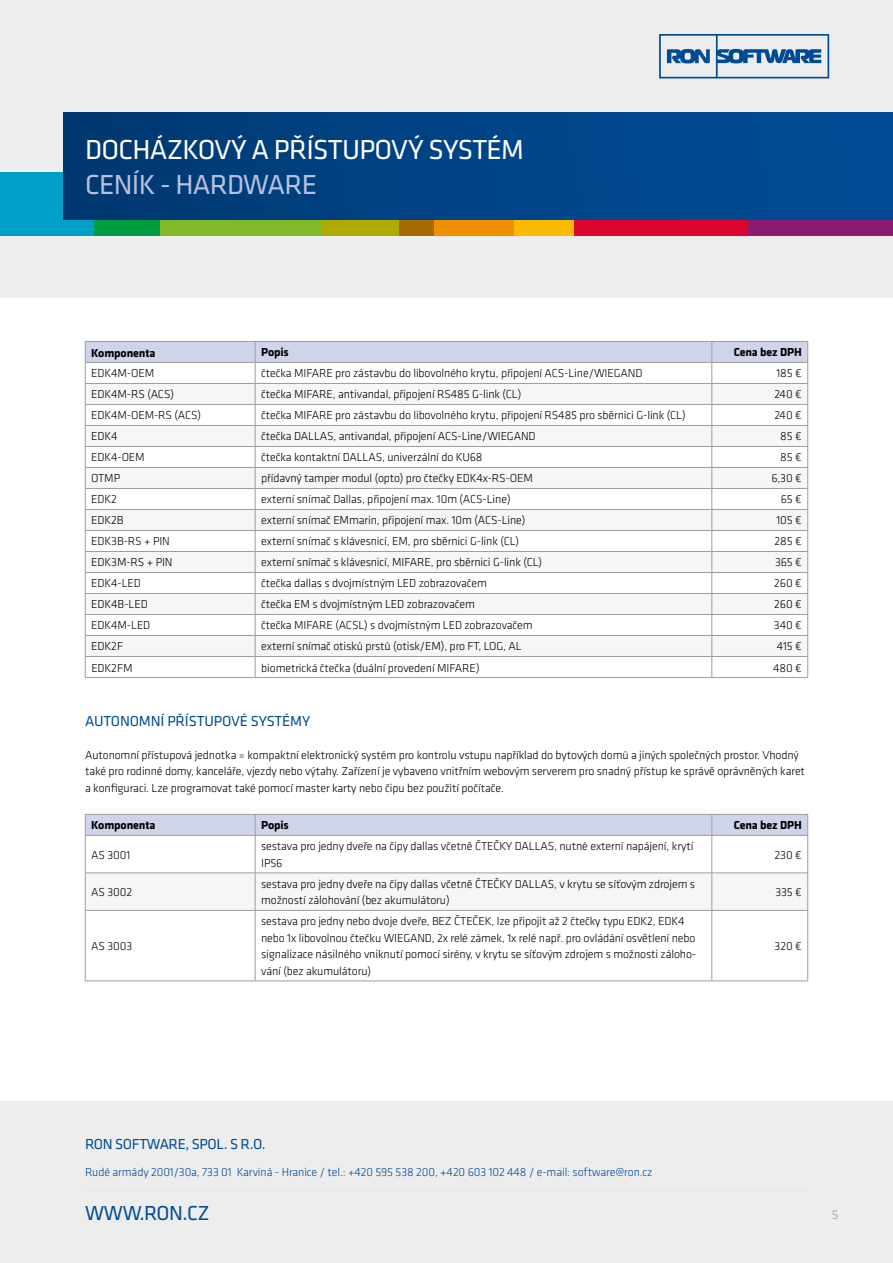
<style>
.page{position:relative;width:893px;height:1263px;background:#fff}
.page>*{position:absolute;margin:0;border:0;box-sizing:border-box;transform-origin:0 0}
.t1{font:28.5px "Klavika";letter-spacing:-.025em;color:#fff}
.t2{font:28.5px "Klavika";letter-spacing:-.025em;color:#b8c0e0}
.t3{font:21px "Klavika";letter-spacing:-.025em;color:#004b93}
.t4{font:15px "Klavika";letter-spacing:-.01em;color:#004b93}
.t5{font:13.5px "Klavika";color:#b3b2b2}
.t6{font:300 12px/16.5px "Klavika";letter-spacing:-.01em;color:#000}
.t7{font:300 12px "Klavika";letter-spacing:-.01em;color:#004b93}
.t8{font:700 12px "Klavika";letter-spacing:-.01em;color:#000}
</style>
<div class="page">
<div style="left:0;top:0;width:893px;height:298px;background:#ededed"></div>
<div style="left:0;top:1101px;width:893px;height:162px;background:#ededed"></div>
<div style="left:0;top:172px;width:744px;height:64px;background:#009fc8"></div>
<div style="left:94px;top:172px;width:650px;height:64px;background:#009b3e"></div>
<div style="left:160px;top:172px;width:635px;height:64px;background:#80ba27"></div>
<svg style="left:323px;top:172px;width:566px;height:64px;background:#a19107"></svg>
<div style="left:434px;top:172px;width:459px;height:64px;background:#f18f00"></div>
<div style="left:514px;top:172px;width:379px;height:64px;background:#fbba00"></div>
<div style="left:574px;top:172px;width:319px;height:64px;background:#dd052b"></div>
<div style="left:747px;top:172px;width:146px;height:64px;background:#8b1c6d"></div>
<div style="left:64px;top:113px;width:829px;height:106px;background:linear-gradient(to right,#003972,#004d98)"></div>
<svg style="left:659px;top:34px;width:170px;height:44px"></svg>
<svg style="left:85px;top:341px;width:723px;height:336px"></svg>
<hr style="left:85px;top:677px;width:170px;height:1px;background:#9d9d9c">
<hr style="left:255px;top:677px;width:457px;height:1px;background:#9d9d9c">
<hr style="left:712px;top:677px;width:96px;height:1px;background:#9d9d9c">
<div style="left:86px;top:874px;width:721px;height:36px;background:#f6f6f6"></div>
<svg style="left:85px;top:814px;width:723px;height:21px;background:#ccd1e6"></svg>
<hr style="left:85px;top:835px;width:170px;height:1px;background:#9d9d9c">
<hr style="left:85px;top:835px;width:1px;height:38px;background:#9d9d9c">
<hr style="left:255px;top:835px;width:457px;height:1px;background:#9d9d9c">
<hr style="left:255px;top:835px;width:1px;height:38px;background:#9d9d9c">
<hr style="left:712px;top:835px;width:96px;height:1px;background:#9d9d9c">
<hr style="left:712px;top:835px;width:1px;height:38px;background:#9d9d9c">
<hr style="left:807px;top:835px;width:1px;height:38px;background:#9d9d9c">
<hr style="left:85px;top:873px;width:170px;height:1px;background:#9d9d9c">
<hr style="left:85px;top:873px;width:1px;height:37px;background:#9d9d9c">
<hr style="left:255px;top:873px;width:457px;height:1px;background:#9d9d9c">
<hr style="left:255px;top:873px;width:1px;height:37px;background:#9d9d9c">
<hr style="left:712px;top:873px;width:96px;height:1px;background:#9d9d9c">
<hr style="left:712px;top:873px;width:1px;height:37px;background:#9d9d9c">
<hr style="left:807px;top:873px;width:1px;height:37px;background:#9d9d9c">
<hr style="left:85px;top:910px;width:170px;height:1px;background:#9d9d9c">
<hr style="left:85px;top:910px;width:1px;height:71px;background:#9d9d9c">
<hr style="left:255px;top:910px;width:457px;height:1px;background:#9d9d9c">
<hr style="left:255px;top:910px;width:1px;height:71px;background:#9d9d9c">
<hr style="left:712px;top:910px;width:96px;height:1px;background:#9d9d9c">
<hr style="left:712px;top:910px;width:1px;height:71px;background:#9d9d9c">
<hr style="left:807px;top:910px;width:1px;height:71px;background:#9d9d9c">
<hr style="left:85px;top:981px;width:170px;height:1px;background:#9d9d9c">
<hr style="left:255px;top:981px;width:457px;height:1px;background:#9d9d9c">
<hr style="left:712px;top:981px;width:96px;height:1px;background:#9d9d9c">
<h1 class="t1" style="left:85px;top:131px;width:440px">DOCHÁZKOVÝ A PŘÍSTUPOVÝ SYSTÉM</h1>
<h1 class="t2" style="left:85px;top:166px;width:234px">CENÍK - HARDWARE</h1>
<p class="t8" style="left:91px;top:344px;width:66px">Komponenta</p>
<p class="t8" style="left:261px;top:344px;width:29px">Popis</p>
<p class="t8" style="left:734px;top:344px;width:70px">Cena bez DPH</p>
<p class="t6" style="left:91px;top:365px;width:65px">EDK4M-OEM</p>
<p class="t6" style="left:261px;top:365px;width:59px">čtečka MI FARE</p>
<p class="t6" style="left:335px;top:365px;width:294px">pro zástavbu do libovolného krytu, připojení ACS-Line/WIEGAND</p>
<p class="t6" style="left:776px;top:365px;width:27px">185 €</p>
<p class="t6" style="left:91px;top:386px;width:84px">EDK4M-RS (ACS)</p>
<p class="t6" style="left:261px;top:386px;width:262px">čtečka MI FARE, antivandal, připojení RS485 G-link (CL)</p>
<p class="t6" style="left:774px;top:386px;width:29px">240 €</p>
<p class="t6" style="left:91px;top:407px;width:111px">EDK4M-OEM-RS (ACS)</p>
<p class="t6" style="left:261px;top:407px;width:59px">čtečka MI FARE</p>
<p class="t6" style="left:335px;top:407px;width:352px">pro zástavbu do libovolného krytu, připojení RS485 pro sběrnici G-link (CL)</p>
<p class="t6" style="left:774px;top:407px;width:29px">240 €</p>
<p class="t6" style="left:91px;top:428px;width:28px">EDK 4</p>
<p class="t6" style="left:261px;top:428px;width:41px">čtečka DALLAS</p>
<p class="t6" style="left:333px;top:428px;width:189px">, antivandal, připojení ACS-Line/WIEGAND</p>
<p class="t6" style="left:780px;top:428px;width:23px">85 €</p>
<p class="t6" style="left:91px;top:449px;width:55px">EDK4-OE M</p>
<p class="t6" style="left:261px;top:449px;width:89px">čtečka kontaktní DALLAS</p>
<p class="t6" style="left:382px;top:449px;width:102px">, univerzální do KU68</p>
<p class="t6" style="left:780px;top:449px;width:23px">85 €</p>
<p class="t6" style="left:91px;top:470px;width:31px">OTMP</p>
<p class="t6" style="left:261px;top:470px;width:273px">přídavný tamper modul (opto) pro čtečky EDK4x-RS-OE M</p>
<p class="t6" style="left:771px;top:470px;width:32px">6,30 €</p>
<p class="t6" style="left:91px;top:491px;width:27px">EDK 2</p>
<p class="t6" style="left:261px;top:491px;width:251px">externí snímač Dallas, připojení max. 10m (ACS-Line)</p>
<p class="t6" style="left:781px;top:491px;width:23px">65 €</p>
<p class="t6" style="left:91px;top:512px;width:34px">EDK2B</p>
<p class="t6" style="left:261px;top:512px;width:266px">externí snímač EMmarin, připojení max. 10m (ACS-Line)</p>
<p class="t6" style="left:776px;top:512px;width:27px">105 €</p>
<p class="t6" style="left:91px;top:533px;width:74px">EDK3B-RS + PIN</p>
<p class="t6" style="left:261px;top:533px;width:260px">externí snímač s klávesnicí, EM, pro sběrnici G-link (CL)</p>
<p class="t6" style="left:775px;top:533px;width:29px">285 €</p>
<p class="t6" style="left:91px;top:554px;width:76px">EDK3M-RS + PIN</p>
<p class="t6" style="left:261px;top:554px;width:283px">externí snímač s klávesnicí, MI FARE, pro sběrnici G-link (CL)</p>
<p class="t6" style="left:775px;top:554px;width:28px">365 €</p>
<p class="t6" style="left:91px;top:575px;width:38px">EDK4-LED</p>
<p class="t6" style="left:261px;top:575px;width:143px">čtečka dallas s dvojmístným LED</p>
<p class="t6" style="left:419px;top:575px;width:70px">zobrazovačem</p>
<p class="t6" style="left:774px;top:575px;width:29px">260 €</p>
<p class="t6" style="left:91px;top:596px;width:45px">EDK4B-LED</p>
<p class="t6" style="left:261px;top:596px;width:131px">čtečka E M s dvojmístným LED</p>
<p class="t6" style="left:407px;top:596px;width:70px">zobrazovačem</p>
<p class="t6" style="left:774px;top:596px;width:29px">260 €</p>
<p class="t6" style="left:91px;top:617px;width:47px">EDK4M-LED</p>
<p class="t6" style="left:261px;top:617px;width:59px">čtečka MI FARE</p>
<p class="t6" style="left:335px;top:617px;width:11px">(ACSL</p>
<p class="t6" style="left:364px;top:617px;width:86px">) s dvojmístným LED</p>
<p class="t6" style="left:464px;top:617px;width:70px">zobrazovačem</p>
<p class="t6" style="left:774px;top:617px;width:29px">340 €</p>
<p class="t6" style="left:91px;top:638px;width:33px">EDK2F</p>
<p class="t6" style="left:261px;top:638px;width:255px">externí snímač otisků prstů (otisk/E M), pro FT, LOG, AL</p>
<p class="t6" style="left:777px;top:638px;width:27px">415 €</p>
<p class="t6" style="left:91px;top:659px;width:43px">EDK2FM</p>
<p class="t6" style="left:261px;top:659px;width:220px">biometrická čtečka (duální provedení MI FARE)</p>
<p class="t6" style="left:773px;top:659px;width:30px">480 €</p>
<p class="t4" style="left:85px;top:711px;width:227px">AUTON OMN Í PŘÍSTUPOVÉ SYSTÉMY</p>
<p class="t6" style="left:85px;top:746px;width:721px">Autonomní přístupová jednotka = kompaktní elektronický systém pro kontrolu vstupu například do bytových domů a jiných společných prostor. Vhodný také pro rodinné domy, kanceláře, vjezdy nebo výtahy. Zařízení je vybaveno vnitřním webovým serverem pro snadný přístup ke správě oprávněných karet a konfiguraci. Lze programovat také pomocí master karty nebo čipu bez použití počítače.</p>
<p class="t8" style="left:91px;top:817px;width:66px">Komponenta</p>
<p class="t8" style="left:261px;top:817px;width:29px">Popis</p>
<p class="t8" style="left:734px;top:817px;width:70px">Cena bez DPH</p>
<p class="t6" style="left:91px;top:846px;width:41px">AS 3001</p>
<p class="t6" style="left:261px;top:838px;width:261px">sestava pro jedny dveře na čipy dallas včetně ČTEČKY DALLAS</p>
<p class="t6" style="left:554px;top:838px;width:141px">, nutné externí napájení, krytí</p>
<p class="t6" style="left:261px;top:854px;width:23px">I P56</p>
<p class="t6" style="left:774px;top:846px;width:29px">230 €</p>
<p class="t6" style="left:91px;top:884px;width:43px">AS 3002</p>
<p class="t6" style="left:91px;top:938px;width:43px">AS 3003</p>
<p class="t6" style="left:261px;top:875px;width:261px">sestava pro jedny dveře na čipy dallas včetně ČTEČKY DALLAS</p>
<p class="t6" style="left:554px;top:875px;width:142px">, v krytu se síťovým zdrojem s</p>
<p class="t6" style="left:261px;top:892px;width:190px">možností zálohování (bez akumulátoru)</p>
<p class="t6" style="left:261px;top:913px;width:437px">sestava pro jedny nebo dvoje dveře, BEZ ČTEČEK, lze připojit až 2 čtečky typu EDK2, EDK4 nebo 1x libovolnou čtečku WIEGAND, 2x relé zámek, 1x relé např. pro ovládání osvětlení nebo signalizace násilného vniknutí pomocí sirény, v krytu se síťovým zdrojem s možnosti záloho&shy;vání (bez akumulátoru)</p>
<p class="t6" style="left:775px;top:884px;width:28px">335 €</p>
<p class="t6" style="left:775px;top:938px;width:29px">320 €</p>
<p class="t4" style="left:85px;top:1134px;width:10px">RON</p>
<p class="t4" style="left:115px;top:1134px;width:35px">SO FTWARE</p>
<p class="t4" style="left:185px;top:1134px;width:82px">, SPOL. S R.O.</p>
<p class="t7" style="left:85px;top:1164px;width:569px">Rudé armády 2001/30a, 733 01 Karviná - Hranice / tel.: +420 595 538 200, +420 603 102 448 / e-mail: software@ron.cz</p>
<h2 class="t3" style="left:85px;top:1199px;width:126px">WWW.RON.CZ</h2>
<p class="t5" style="left:832px;top:1206px;width:8px">5</p>
</div>
